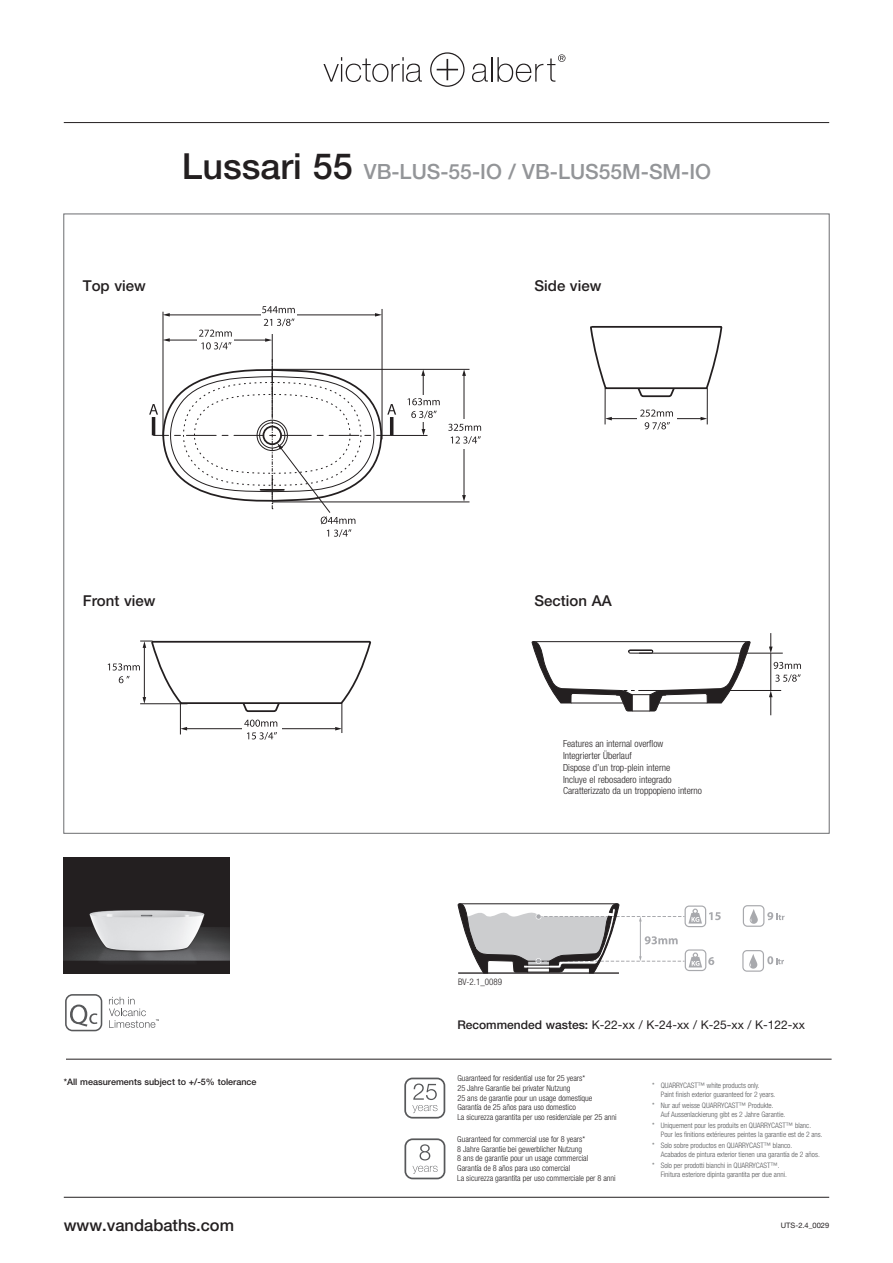
<style>
.page{position:relative;width:893px;height:1263px;background:#fff}
.page>*{position:absolute;margin:0;border:0;box-sizing:border-box;transform-origin:0 0}
.t1{font:500 21px "Helvetica Neue LT Std";color:#939598}
.t2{font:500 16.5px "Helvetica Neue LT Std";color:#231f20}
.t3{font:500 15px "Helvetica Neue LT Std";color:#231f20}
.t4{font:12px "Helvetica Neue LT Std";color:#231f20}
.t5{font:300 condensed 9.75px/11.7px "Helvetica Neue LT Std";color:#231f20}
.t6{font:500 9px "Helvetica Neue LT Std";color:#231f20}
.t7{font:300 condensed 9px "Helvetica Neue LT Std";color:#231f20}
.t8{font:300 condensed 8.25px/9.9px "Helvetica Neue LT Std";color:#231f20}
.t9{font:300 condensed 7.5px/9px "Helvetica Neue LT Std";color:#57585a}
.t10{font:7.5px "Helvetica Neue LT Std";color:#231f20}
.s1{font-size:36px;color:#231f20}
.s2{font-weight:500}
</style>
<div class="page">
<svg style="left:472px;top:64px;width:16px;height:18px"></svg>
<hr style="left:491px;top:57px;width:2px;height:25px;background:#231f20">
<svg style="left:323px;top:57px;width:99px;height:25px"></svg>
<svg style="left:497px;top:54px;width:68px;height:28px"></svg>
<svg style="left:430px;top:52px;width:35px;height:35px"></svg>
<hr style="left:64px;top:122px;width:765px;height:1px;background:#231f20">
<hr style="left:64px;top:1197px;width:765px;height:1px;background:#231f20">
<hr style="left:458px;top:972px;width:161px;height:2px;background:#231f20">
<svg style="left:742px;top:950px;width:42px;height:22px"></svg>
<svg style="left:743px;top:905px;width:41px;height:22px"></svg>
<svg style="left:458px;top:903px;width:263px;height:70px"></svg>
<svg style="left:404px;top:1138px;width:41px;height:41px"></svg>
<svg style="left:404px;top:1077px;width:41px;height:41px"></svg>
<hr style="left:66px;top:1059px;width:766px;height:1px;background:#231f20">
<img style="left:64px;top:857px;width:166px;height:116px">
<svg style="left:65px;top:994px;width:37px;height:37px"></svg>
<svg style="left:109px;top:997px;width:50px;height:31px"></svg>
<svg style="left:590px;top:326px;width:133px;height:104px"></svg>
<svg style="left:531px;top:641px;width:220px;height:71px"></svg>
<hr style="left:770px;top:653px;width:1px;height:37px;background:#231f20">
<svg style="left:774px;top:662px;width:27px;height:20px"></svg>
<hr style="left:641px;top:690px;width:140px;height:1px;background:#231f20">
<hr style="left:639px;top:653px;width:144px;height:1px;background:#231f20">
<svg style="left:769px;top:633px;width:4px;height:20px"></svg>
<svg style="left:769px;top:691px;width:4px;height:24px"></svg>
<hr style="left:151px;top:753px;width:48px;height:1px;background:#231f20">
<hr style="left:163px;top:312px;width:1px;height:124px;background:#231f20">
<hr style="left:382px;top:309px;width:1px;height:130px;background:#231f20">
<hr style="left:272px;top:331px;width:1px;height:87px;background:#231f20">
<hr style="left:168px;top:315px;width:207px;height:1px;background:#231f20">
<svg style="left:163px;top:313px;width:7px;height:4px"></svg>
<svg style="left:375px;top:313px;width:7px;height:4px"></svg>
<hr style="left:168px;top:340px;width:98px;height:1px;background:#231f20">
<svg style="left:163px;top:338px;width:7px;height:4px"></svg>
<svg style="left:265px;top:338px;width:7px;height:4px"></svg>
<div style="left:261px;top:299px;width:35px;height:35px;background:#fff"></div>
<div style="left:197px;top:326px;width:37px;height:27px;background:#fff"></div>
<svg style="left:262px;top:306px;width:33px;height:7px"></svg>
<svg style="left:264px;top:319px;width:30px;height:7px"></svg>
<svg style="left:199px;top:330px;width:33px;height:20px"></svg>
<svg style="left:149px;top:359px;width:333px;height:178px"></svg>
<hr style="left:186px;top:728px;width:150px;height:1px;background:#231f20">
<svg style="left:181px;top:727px;width:6px;height:3px"></svg>
<svg style="left:335px;top:727px;width:7px;height:3px"></svg>
<div style="left:242px;top:717px;width:39px;height:27px;background:#fff"></div>
<svg style="left:244px;top:720px;width:33px;height:20px"></svg>
<hr style="left:180px;top:703px;width:1px;height:31px;background:#231f20">
<hr style="left:342px;top:703px;width:1px;height:30px;background:#231f20">
<svg style="left:108px;top:640px;width:264px;height:73px"></svg>
<h1 class="t1" style="left:182px;top:159px;width:531px"><span class="s1">Lussari 55</span> VB-LUS-55-IO / VB-LUS55M-SM-IO</h1>
<h3 class="t3" style="left:83px;top:277px;width:64px">Top view</h3>
<h3 class="t3" style="left:535px;top:277px;width:68px">Side view</h3>
<h3 class="t3" style="left:83px;top:591px;width:74px">Front view</h3>
<h3 class="t3" style="left:535px;top:591px;width:79px">Section AA</h3>
<h3 class="t5" style="left:563px;top:738px;width:140px">Features an internal overflow<br>Integrierter Überlauf<br>Dispose d’un trop-plein interne<br>Incluye el rebosadero integrado<br>Caratterizzato da un troppopieno interno</h3>
<p class="t7" style="left:458px;top:976px;width:46px">BV-2.1_0089</p>
<h3 class="t4" style="left:457px;top:1017px;width:349px"><span class="s2">Recommended wastes:</span> K-22-xx / K-24-xx / K-25-xx / K-122-xx</h3>
<p class="t8" style="left:457px;top:1073px;width:161px">Guaranteed for residential use for 25 years*<br>25 Jahre Garantie bei privater Nutzung<br>25 ans de garantie pour un usage domestique Garantía de 25 años para uso domestico<br>La sicurezza garantita per uso residenziale per 25 anni</p>
<p class="t6" style="left:64px;top:1076px;width:194px">*All measurements subject to +/-5% tolerance</p>
<p class="t9" style="left:661px;top:1080px;width:116px;text-indent:-9px">* QUARRYCAST™ white products only.<br>Paint finish exterior guaranteed for 2 years.</p>
<p class="t9" style="left:661px;top:1101px;width:126px;text-indent:-9px">* Nur auf weisse QUARRYCAST™ Produkte.<br>Auf Aussenlackierung gibt es 2 Jahre Garantie.</p>
<p class="t9" style="left:661px;top:1121px;width:163px;text-indent:-9px">* Uniquement pour les produits en QUARRYCAST™ blanc.<br>Pour les finitions extérieures peintes la garantie est de 2 ans.</p>
<p class="t9" style="left:661px;top:1141px;width:161px;text-indent:-9px">* Solo sobre productos en QUARRYCAST™ blanco.<br>Acabados de pintura exterior tienen una garantía de 2 años.</p>
<p class="t9" style="left:661px;top:1161px;width:128px;text-indent:-9px">* Solo per prodotti bianchi in QUARRYCAST™.<br>Finitura esteriore dipinta garantita per due anni.</p>
<p class="t8" style="left:457px;top:1134px;width:160px">Guaranteed for commercial use for 8 years*<br>8 Jahre Garantie bei gewerblicher Nutzung<br>8 ans de garantie pour un usage commercial<br>Garantía de 8 años para uso comercial<br>La sicurezza garantita per uso commerciale per 8 anni</p>
<h2 class="t2" style="left:64px;top:1216px;width:172px">www.vandabaths.com</h2>
<p class="t10" style="left:781px;top:1221px;width:50px">UTS-2.4_0029</p>
</div>
